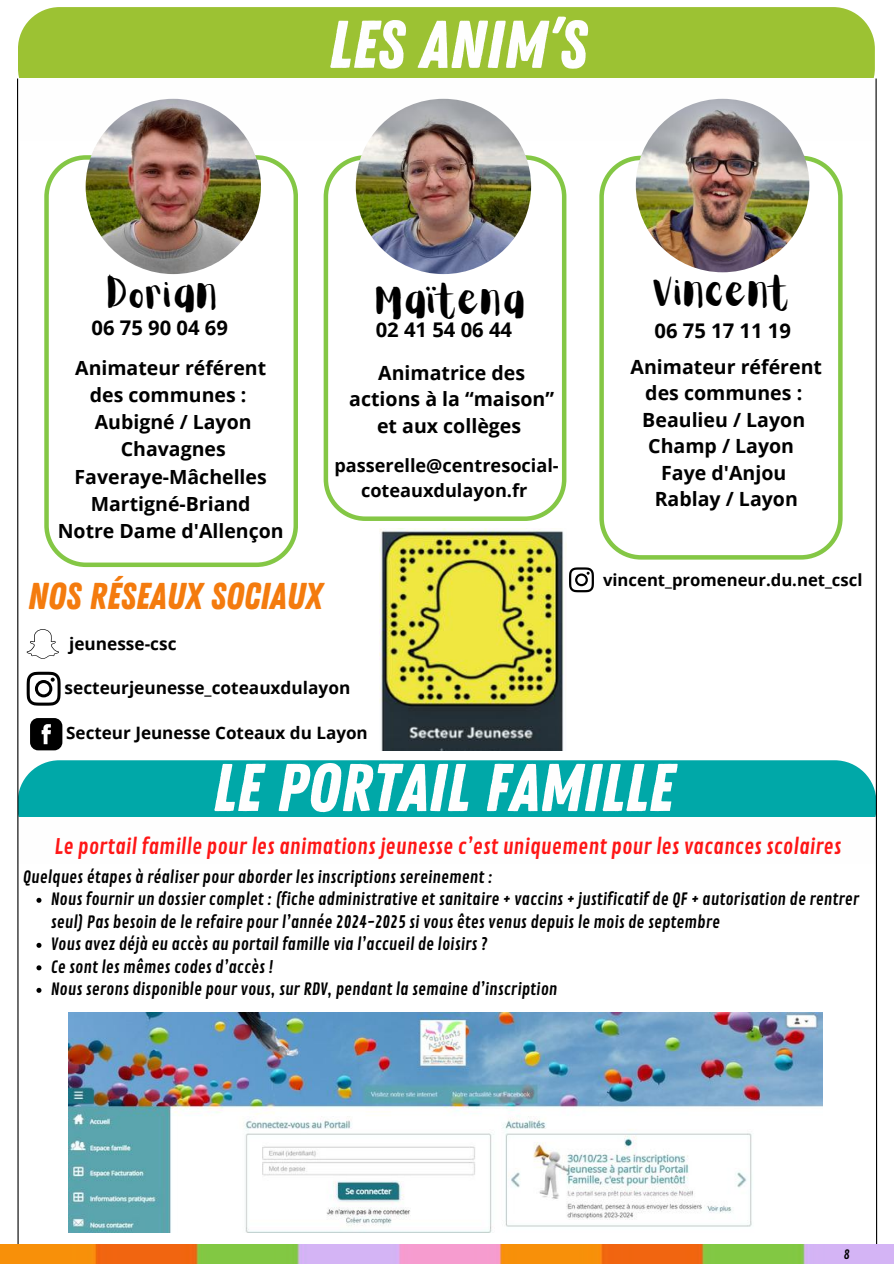
<style>
.page{position:relative;width:894px;height:1264px;background:#fff}
.page>*{position:absolute;margin:0;border:0;box-sizing:border-box;transform-origin:0 0}
.t1{font:67.35px "Zing Rust Base";letter-spacing:-.21em;color:#fefefe}
.t2{font:67.35px "Zing Rust Base";letter-spacing:-.19em;color:#fefefe}
.t3{font:37.35px "Zing Rust Base";color:#f47b0e}
.t4{font:34.65px "Aloja Extended";color:#000}
.t5{font:21px "Contrail One";color:#ff1616}
.t6{font:700 20.25px "Open Sans";color:#000}
.t7{font:700 19.5px/26.4px "Open Sans";color:#000;text-align:center}
.t8{font:700 18.15px/24.9px "Open Sans";color:#000;text-align:center}
.t9{font:700 17.25px "Open Sans";color:#000}
.t10{font:700 17.1px "Open Sans";color:#000}
.t11{font:700 16.65px "Open Sans";color:#000}
.t12{font:16.5px/22.5px "Contrail One";color:#000}
.t13{font:12.3px "Contrail One";color:#000}
</style>
<div class="page">
<div style="left:18px;top:7px;width:856px;height:71px;background:#9cc233"></div>
<div style="left:19px;top:760px;width:855px;height:57px;background:#00a8a8"></div>
<svg style="left:874px;top:78px;width:3px;height:1166px"></svg>
<svg style="left:17px;top:77px;width:2px;height:1167px;background:#6d6e6e"></svg>
<img style="left:0;top:1244px;width:893px;height:19px">
<svg style="left:36px;top:897px;width:5px;height:5px"></svg>
<svg style="left:36px;top:942px;width:5px;height:5px"></svg>
<svg style="left:36px;top:965px;width:5px;height:5px"></svg>
<svg style="left:36px;top:987px;width:5px;height:5px"></svg>
<img style="left:68px;top:1012px;width:754px;height:220px">
<svg style="left:27px;top:629px;width:32px;height:30px"></svg>
<svg style="left:27px;top:671px;width:33px;height:34px"></svg>
<svg style="left:30px;top:718px;width:32px;height:32px"></svg>
<svg style="left:44px;top:155px;width:253px;height:412px"></svg>
<img style="left:86px;top:99px;width:175px;height:175px;border-radius:50%">
<svg style="left:323px;top:155px;width:243px;height:366px"></svg>
<img style="left:355px;top:99px;width:176px;height:175px;border-radius:50%">
<svg style="left:599px;top:156px;width:243px;height:403px"></svg>
<svg style="left:569px;top:567px;width:24px;height:25px"></svg>
<img style="left:635px;top:99px;width:174px;height:173px;border-radius:50%">
<img style="left:379px;top:529px;width:187px;height:221px">
<h1 class="t2" style="left:328px;top:5px;width:259px">LES ANIM’S</h1>
<h3 class="t4" style="left:108px;top:279px;width:113px">Dorian</h3>
<p class="t6" style="left:91px;top:314px;width:138px">06 75 90 04 69</p>
<p class="t7" style="left:58px;top:354px;width:227px;line-height:27px">Animateur référent des communes :<br>Aubigné / Layon<br>Chavagnes<br>Faveraye-Mâchelles<br>Martigné-Briand<br>Notre Dame d'Allençon</p>
<p class="t7" style="left:349px;top:359px;width:206px">Animatrice des actions à la “maison” et aux collèges</p>
<h3 class="t4" style="left:376px;top:284px;width:152px">Maïtena</h3>
<p class="t6" style="left:375px;top:315px;width:138px">02 41 54 06 44</p>
<p class="t8" style="left:334px;top:452px;width:226px">passerelle@centresocial&shy;coteauxdulayon.fr</p>
<h2 class="t3" style="left:28px;top:574px;width:296px">NOS RÉSEAUX SOCIAUX</h2>
<p class="t9" style="left:69px;top:632px;width:109px">jeunesse-csc</p>
<p class="t9" style="left:65px;top:675px;width:287px">secteurjeunesse_coteauxdulayon</p>
<p class="t10" style="left:66px;top:721px;width:303px">Secteur Jeunesse Coteaux du Layon</p>
<h3 class="t4" style="left:653px;top:277px;width:139px">Vincent</h3>
<p class="t6" style="left:654px;top:316px;width:138px">06 75 17 11 19</p>
<p class="t7" style="left:630px;top:353px;width:193px">Animateur référent des communes :<br>Beaulieu / Layon<br>Champ / Layon<br>Faye d'Anjou<br>Rablay / Layon</p>
<p class="t11" style="left:603px;top:568px;width:261px">vincent_promeneur.du.net_cscl</p>
<h1 class="t1" style="left:152px;top:753px;width:547px">G ULI DE EP OD RE TRAEISLEFRAVMA ITLILOEN</h1>
<p class="t5" style="left:54px;top:834px;width:788px">Le portail famille pour les animations jeunesse c’est uniquement pour les vacances scolaires</p>
<p class="t12" style="left:51px;top:866px;width:809px;text-indent:-28px">Quelques étapes à réaliser pour aborder les inscriptions sereinement :<br>Nous fournir un dossier complet : (fiche administrative et sanitaire + vaccins + justificatif de QF + autorisation de rentrer seul) Pas besoin de le refaire pour l’année 2024-2025 si vous êtes venus depuis le mois de septembre<br>Vous avez déjà eu accès au portail famille via l’accueil de loisirs ?<br>Ce sont les mêmes codes d’accès !<br>Nous serons disponible pour vous, sur RDV, pendant la semaine d’inscription</p>
<p class="t13" style="left:843px;top:1247px;width:7px">8</p>
</div>
